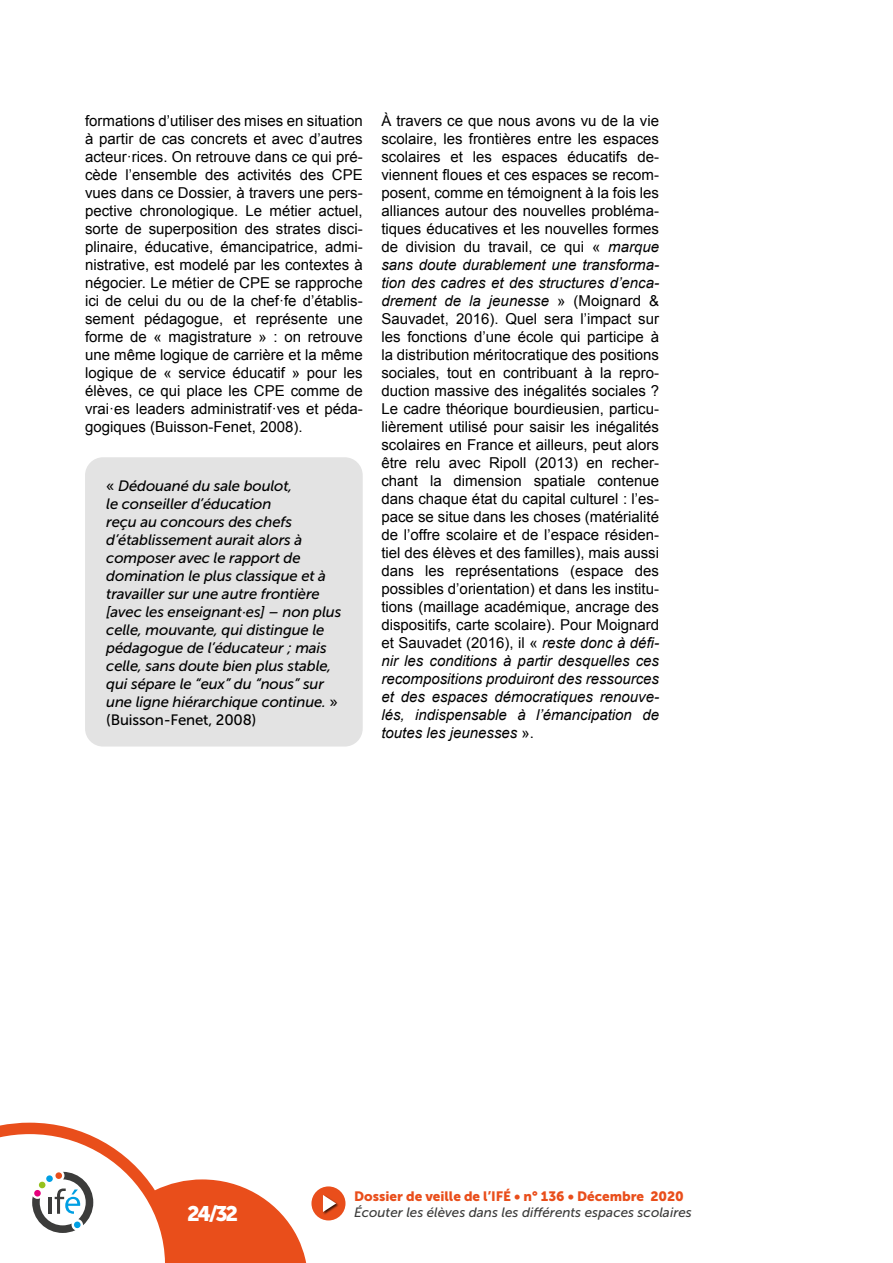
<style>
.page{position:relative;width:893px;height:1263px;background:#fff}
.page>*{position:absolute;margin:0;border:0;box-sizing:border-box;transform-origin:0 0}
.t1{font:21px "Museo Sans 900";color:#fff}
.Corps{font:15px/18px "Arial";color:#000;text-align:justify}
.Encadré{font:italic 15px/18px "Museo Sans 500";letter-spacing:-.01em;color:#000}
.t2{font:italic 13.5px "Museo Sans 500";color:#3c3c3b}
.t3{font:13.5px "Museo Sans 900";color:#e94e1b}
.s1{font-style:normal}
.s2{font-style:italic}
</style>
<div class="page">
<div style="left:311px;top:1186px;width:34px;height:34px;background:#e94e1b;border-radius:50%"></div>
<div style="left:322px;top:1194px;width:18px;height:21px;background:#000;opacity:.75"></div>
<svg style="left:323px;top:1195px;width:13px;height:17px"></svg>
<svg style="left:0;top:1123px;width:306px;height:140px"></svg>
<div style="left:39px;top:1181px;width:7px;height:7px;background:#95c11f;border-radius:50%"></div>
<div style="left:46px;top:1175px;width:7px;height:7px;background:#009fe3;border-radius:50%"></div>
<div style="left:55px;top:1172px;width:7px;height:7px;background:#e94e1b;border-radius:50%"></div>
<div style="left:74px;top:1221px;width:7px;height:7px;background:#009fe3;border-radius:50%"></div>
<div style="left:34px;top:1190px;width:7px;height:7px;background:#e6007d;border-radius:50%"></div>
<div style="left:85px;top:457px;width:278px;height:289px;background:#e3e3e3;border-radius:18px"></div>
<p class="Corps" style="left:85px;top:112px;width:279px">formations d’utiliser des mises en situation à partir de cas concrets et avec d’autres acteur·rices. On retrouve dans ce qui pré&shy;cède l’ensemble des activités des CPE vues dans ce Dossier, à travers une pers&shy;pective chronologique. Le métier actuel, sorte de superposition des strates disci&shy;plinaire, éducative, émancipatrice, admi&shy;nistrative, est modelé par les contextes à négocier. Le métier de CPE se rapproche ici de celui du ou de la chef·fe d’établis&shy;sement pédagogue, et représente une forme de « magistrature » : on retrouve une même logique de carrière et la même logique de « service éducatif » pour les élèves, ce qui place les CPE comme de vrai·es leaders administratif·ves et péda&shy;gogiques (Buisson-Fenet, 2008).</p>
<p class="Encadré" style="left:106px;top:477px;width:237px"><span class="s1">«</span> Dédouané du sale boulot,<br>le conseiller d’éducation<br>reçu au concours des chefs d’établissement aurait alors à composer avec le rapport de domination le plus classique et à travailler sur une autre frontière [avec les enseignant·es] – non plus celle, mouvante, qui distingue le pédagogue de l’éducateur ; mais celle, sans doute bien plus stable, qui sépare le “eux” du “nous” sur une ligne hiérarchique continue. <span class="s1">» (Buisson-Fenet, 2008)</span></p>
<p class="Corps" style="left:381px;top:112px;width:279px">À travers ce que nous avons vu de la vie scolaire, les frontières entre les espaces scolaires et les espaces éducatifs de&shy;viennent floues et ces espaces se recom&shy;posent, comme en témoignent à la fois les alliances autour des nouvelles probléma&shy;tiques éducatives et les nouvelles formes de division du travail, ce qui « <span class="s2">marque sans doute durablement une transforma&shy;tion des cadres et des structures d’enca&shy;drement de la jeunesse</span> » (Moignard &amp; Sauvadet, 2016). Quel sera l’impact sur les fonctions d’une école qui participe à la distribution méritocratique des positions sociales, tout en contribuant à la repro&shy;duction massive des inégalités sociales ?<br>Le cadre théorique bourdieusien, particu&shy;lièrement utilisé pour saisir les inégalités scolaires en France et ailleurs, peut alors être relu avec Ripoll (2013) en recher&shy;chant la dimension spatiale contenue dans chaque état du capital culturel : l’es&shy;pace se situe dans les choses (matérialité de l’offre scolaire et de l’espace résiden&shy;tiel des élèves et des familles), mais aussi dans les représentations (espace des possibles d’orientation) et dans les institu&shy;tions (maillage académique, ancrage des dispositifs, carte scolaire). Pour Moignard et Sauvadet (2016), il « <span class="s2">reste donc à défi&shy;nir les conditions à partir desquelles ces recompositions produiront des ressources et des espaces démocratiques renouve&shy;lés, indispensable à l’émancipation de toutes les jeunesses</span> ».</p>
<p class="t3" style="left:354px;top:1188px;width:331px">Dossier de veille de l’IFÉ • n° 136 • Décembre 2020</p>
<h1 class="t1" style="left:187px;top:1202px;width:53px">24/32</h1>
<p class="t2" style="left:354px;top:1205px;width:339px">Écouter les élèves dans les différents espaces scolaires</p>
</div>
